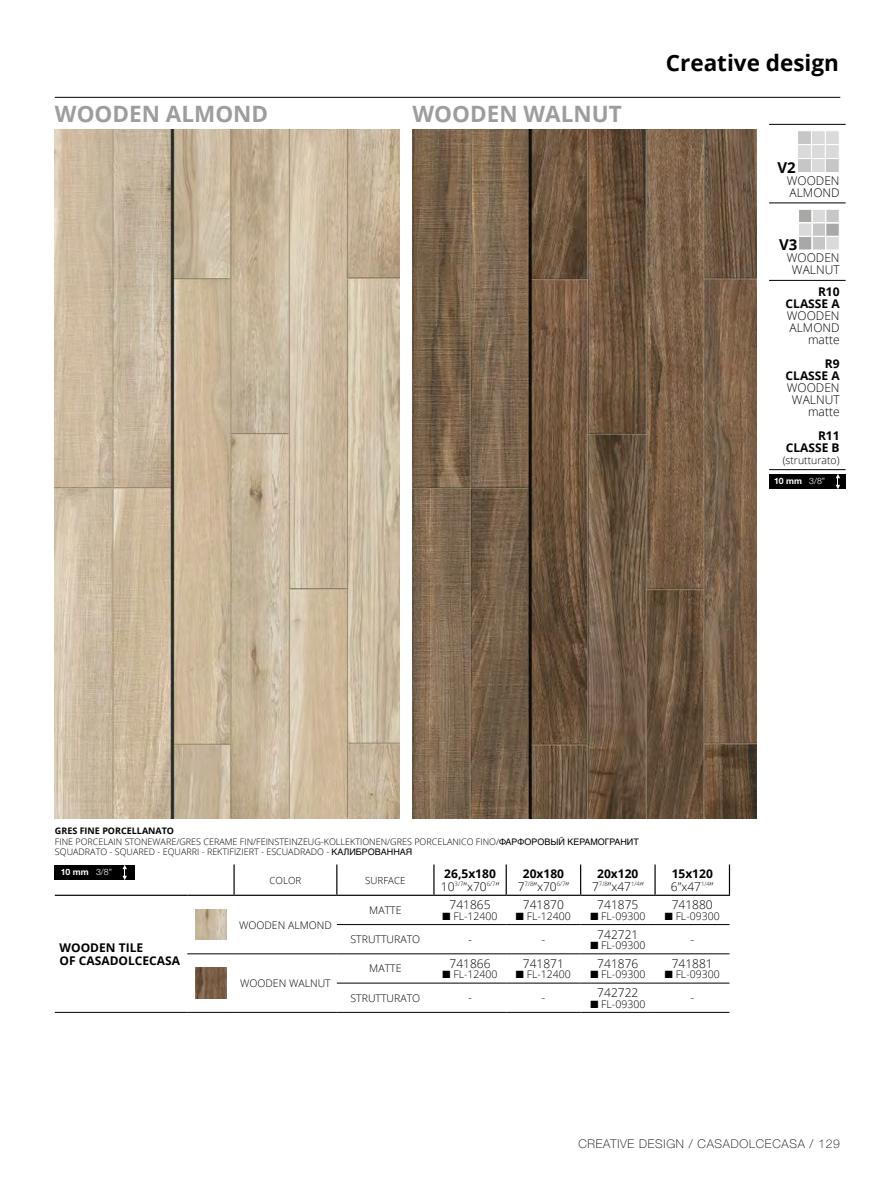
<style>
.page{position:relative;width:893px;height:1191px;background:#fff}
.page>*{position:absolute;margin:0;border:0;box-sizing:border-box;transform-origin:0 0}
.t1{font:700 22.5px "Open Sans";color:#9d9d9c}
.t2{font:700 22.5px "Open Sans";color:#000}
.t3{font:700 15px "Open Sans";color:#000}
.t4{font:700 12px/12px "Open Sans";color:#000}
.t5{font:300 12px/12px "Open Sans";color:#000;text-align:right}
.t6{font:100 12px "Helvetica Neue LT Std";letter-spacing:.06em;color:#000}
.t7{font:300 10.5px "Open Sans";color:#000}
.t8{font:300 9.75px "Open Sans";color:#000}
.t9{font:300 9px/10.8px "Open Sans";color:#000}
.t10{font:700 8.7px "Helvetica Neue LT Std";color:#fff}
.s1{font-weight:300}
.s2{font-weight:700}
.s3{font-family:"Helvetica Cyr Upright";font-weight:400}
</style>
<div class="page">
<hr style="left:55px;top:97px;width:785px;height:1px;background:#000">
<img style="left:412px;top:129px;width:345px;height:689px">
<img style="left:55px;top:129px;width:344px;height:689px">
<hr style="left:337px;top:924px;width:97px;height:1px;background:#000">
<hr style="left:434px;top:924px;width:72px;height:1px;background:#000">
<hr style="left:506px;top:924px;width:75px;height:1px;background:#000">
<hr style="left:581px;top:924px;width:74px;height:1px;background:#000">
<hr style="left:655px;top:924px;width:74px;height:1px;background:#000">
<hr style="left:187px;top:953px;width:47px;height:1px;background:#000">
<hr style="left:234px;top:953px;width:103px;height:1px;background:#000">
<hr style="left:337px;top:953px;width:97px;height:1px;background:#000">
<hr style="left:434px;top:953px;width:72px;height:1px;background:#000">
<hr style="left:506px;top:953px;width:75px;height:1px;background:#000">
<hr style="left:581px;top:953px;width:74px;height:1px;background:#000">
<hr style="left:655px;top:953px;width:74px;height:1px;background:#000">
<hr style="left:337px;top:982px;width:97px;height:1px;background:#000">
<hr style="left:434px;top:982px;width:72px;height:1px;background:#000">
<hr style="left:506px;top:982px;width:75px;height:1px;background:#000">
<hr style="left:581px;top:982px;width:74px;height:1px;background:#000">
<hr style="left:655px;top:982px;width:74px;height:1px;background:#000">
<hr style="left:55px;top:1012px;width:132px;height:1px;background:#000">
<hr style="left:187px;top:1012px;width:47px;height:1px;background:#000">
<hr style="left:234px;top:1012px;width:103px;height:1px;background:#000">
<hr style="left:337px;top:1012px;width:97px;height:1px;background:#000">
<hr style="left:434px;top:1012px;width:72px;height:1px;background:#000">
<hr style="left:506px;top:1012px;width:75px;height:1px;background:#000">
<hr style="left:581px;top:1012px;width:74px;height:1px;background:#000">
<hr style="left:655px;top:1012px;width:74px;height:1px;background:#000">
<hr style="left:233px;top:864px;width:2px;height:30px;background:#000">
<hr style="left:336px;top:864px;width:1px;height:30px;background:#000">
<hr style="left:433px;top:864px;width:2px;height:30px;background:#000">
<hr style="left:506px;top:864px;width:1px;height:30px;background:#000">
<hr style="left:580px;top:864px;width:1px;height:30px;background:#000">
<hr style="left:654px;top:864px;width:2px;height:30px;background:#000">
<hr style="left:729px;top:864px;width:1px;height:30px;background:#000">
<hr style="left:55px;top:894px;width:132px;height:2px;background:#000">
<hr style="left:187px;top:894px;width:47px;height:2px;background:#000">
<hr style="left:234px;top:894px;width:103px;height:2px;background:#000">
<hr style="left:337px;top:894px;width:97px;height:2px;background:#000">
<hr style="left:434px;top:894px;width:72px;height:2px;background:#000">
<hr style="left:506px;top:894px;width:75px;height:2px;background:#000">
<hr style="left:581px;top:894px;width:74px;height:2px;background:#000">
<hr style="left:655px;top:894px;width:75px;height:2px;background:#000">
<img style="left:195px;top:909px;width:31px;height:31px">
<img style="left:195px;top:967px;width:31px;height:31px">
<div style="left:55px;top:865px;width:80px;height:15px;background:#000"></div>
<svg style="left:122px;top:865px;width:5px;height:15px"></svg>
<hr style="left:769px;top:202px;width:77px;height:1px;background:#000">
<hr style="left:769px;top:280px;width:77px;height:1px;background:#000">
<hr style="left:769px;top:469px;width:77px;height:1px;background:#000">
<hr style="left:769px;top:124px;width:77px;height:1px;background:#000">
<div style="left:797px;top:130px;width:15px;height:15px;background:#c6c6c6;border:1px solid #fff"></div>
<div style="left:811px;top:130px;width:15px;height:15px;background:#dadada;border:1px solid #fff"></div>
<div style="left:825px;top:130px;width:15px;height:15px;background:#dadada;border:1px solid #fff"></div>
<div style="left:797px;top:144px;width:15px;height:15px;background:#dadada;border:1px solid #fff"></div>
<div style="left:811px;top:144px;width:15px;height:15px;background:#dadada;border:1px solid #fff"></div>
<div style="left:825px;top:144px;width:15px;height:15px;background:#dadada;border:1px solid #fff"></div>
<div style="left:797px;top:158px;width:15px;height:15px;background:#c6c6c6;border:1px solid #fff"></div>
<div style="left:811px;top:158px;width:15px;height:15px;background:#dadada;border:1px solid #fff"></div>
<div style="left:825px;top:158px;width:15px;height:15px;background:#c6c6c6;border:1px solid #fff"></div>
<div style="left:798px;top:209px;width:14px;height:14px;background:#a8a8a7;border:1px solid #fff"></div>
<div style="left:812px;top:209px;width:14px;height:14px;background:#dadada;border:1px solid #fff"></div>
<div style="left:812px;top:222px;width:14px;height:15px;background:#c6c6c6;border:1px solid #fff"></div>
<div style="left:798px;top:222px;width:14px;height:15px;background:#dadada;border:1px solid #fff"></div>
<div style="left:825px;top:222px;width:15px;height:15px;background:#a8a8a7;border:1px solid #fff"></div>
<div style="left:798px;top:236px;width:14px;height:14px;background:#a8a8a7;border:1px solid #fff"></div>
<div style="left:812px;top:236px;width:14px;height:14px;background:#c6c6c6;border:1px solid #fff"></div>
<div style="left:825px;top:209px;width:15px;height:14px;background:#c6c6c6;border:1px solid #fff"></div>
<div style="left:825px;top:236px;width:15px;height:14px;background:#dadada;border:1px solid #fff"></div>
<hr style="left:812px;top:209px;width:1px;height:41px;background:#fff">
<hr style="left:825px;top:209px;width:1px;height:41px;background:#fff">
<hr style="left:798px;top:222px;width:42px;height:1px;background:#fff">
<hr style="left:798px;top:236px;width:42px;height:1px;background:#fff">
<div style="left:769px;top:474px;width:77px;height:15px;background:#000"></div>
<svg style="left:836px;top:474px;width:4px;height:15px"></svg>
<h1 class="t1" style="left:55px;top:98px;width:215px">WOODEN ALMOND</h1>
<h1 class="t1" style="left:412px;top:98px;width:211px">WOODEN WALNUT</h1>
<h1 class="t2" style="left:666px;top:47px;width:175px">Creative design</h1>
<h2 class="t3" style="left:777px;top:156px;width:20px">V2</h2>
<h3 class="t5" style="left:787px;top:174px;width:54px;text-align:left">WOODEN<br>ALMOND</h3>
<h2 class="t3" style="left:779px;top:234px;width:20px">V3</h2>
<h3 class="t5" style="left:787px;top:252px;width:54px;text-align:center">WOODEN<br>WALNUT</h3>
<h3 class="t4" style="left:786px;top:285px;width:56px;text-align:right">R10<br>CLASSE A</h3>
<h3 class="t5" style="left:787px;top:309px;width:54px">WOODEN<br>ALMOND matte</h3>
<h3 class="t4" style="left:786px;top:357px;width:56px;text-align:right">R9<br>CLASSE A</h3>
<h3 class="t5" style="left:787px;top:381px;width:54px">WOODEN<br>WALNUT matte</h3>
<h3 class="t4" style="left:786px;top:429px;width:55px;text-align:right">R11<br>CLASSE B</h3>
<p class="t7" style="left:783px;top:452px;width:58px">(strutturato)</p>
<p class="t10" style="left:774px;top:476px;width:53px">10 mm <span class="s1">3/8”</span></p>
<p class="t9" style="left:55px;top:825px;width:585px"><span class="s2">GRES FINE PORCELLANATO<br></span>FINE PORCELAIN STONEWARE/GRES CERAME FIN/FEINSTEINZEUG-KOLLEKTIONEN/GRES PORCELANICO FINO/<span class="s3">ФАРФОРОВЫЙ КЕРАМОГРАНИТ<br></span>SQUADRATO - SQUARED - EQUARRI - REKTIFIZIERT - ESCUADRADO - <span class="s3">КАЛИБРОВАННАЯ</span></p>
<p class="t10" style="left:61px;top:866px;width:53px">10 mm <span class="s1">3/8”</span></p>
<h3 class="t4" style="left:60px;top:940px;width:122px;line-height:13.4px">WOODEN TILE<br>OF CASADOLCECASA</h3>
<p class="t8" style="left:270px;top:873px;width:33px">COLOR</p>
<p class="t8" style="left:365px;top:873px;width:42px">SURFACE</p>
<h3 class="t4" style="left:441px;top:868px;width:60px">26,5x180<br><span class="s1">10</span><sup>3/7</sup><span class="s1">”x70</span><sup>6/7</sup><span class="s1">”</span></h3>
<h3 class="t4" style="left:518px;top:868px;width:53px;text-align:center">20x180<br><span class="s1">7</span><sup>7/8</sup><span class="s1">”x70</span><sup>6/7</sup><span class="s1">”</span></h3>
<h3 class="t4" style="left:592px;top:868px;width:53px;text-align:center">20x120<br><span class="s1">7</span><sup>7/8</sup><span class="s1">”x47</span><sup>1/4</sup><span class="s1">”</span></h3>
<h3 class="t4" style="left:671px;top:868px;width:44px">15x120<br><span class="s1">6”x47</span><sup>1/4</sup><span class="s1">”</span></h3>
<p class="t7" style="left:239px;top:917px;width:94px">WOODEN ALMOND</p>
<p class="t7" style="left:240px;top:976px;width:92px">WOODEN WALNUT</p>
<p class="t7" style="left:369px;top:903px;width:34px">MATTE</p>
<h3 class="t5" style="left:449px;top:898px;width:43px">741865</h3>
<p class="t7" style="left:443px;top:908px;width:56px">■ FL-12400</p>
<h3 class="t5" style="left:523px;top:898px;width:43px">741870</h3>
<p class="t7" style="left:516px;top:908px;width:56px">■ FL-12400</p>
<p class="t7" style="left:351px;top:932px;width:71px">STRUTTURATO</p>
<h3 class="t5" style="left:468px;top:933px;width:5px">-</h3>
<h3 class="t5" style="left:541px;top:933px;width:5px">-</h3>
<p class="t7" style="left:369px;top:961px;width:34px">MATTE</p>
<h3 class="t5" style="left:449px;top:957px;width:43px">741866</h3>
<p class="t7" style="left:443px;top:967px;width:56px">■ FL-12400</p>
<h3 class="t5" style="left:523px;top:957px;width:43px">741871</h3>
<p class="t7" style="left:516px;top:967px;width:56px">■ FL-12400</p>
<p class="t7" style="left:351px;top:990px;width:71px">STRUTTURATO</p>
<h3 class="t5" style="left:468px;top:991px;width:5px">-</h3>
<h3 class="t5" style="left:541px;top:991px;width:5px">-</h3>
<h3 class="t5" style="left:597px;top:898px;width:43px">741875</h3>
<p class="t7" style="left:590px;top:908px;width:56px">■ FL-09300</p>
<h3 class="t5" style="left:597px;top:928px;width:43px">742721</h3>
<p class="t7" style="left:590px;top:938px;width:56px">■ FL-09300</p>
<h3 class="t5" style="left:597px;top:957px;width:43px">741876</h3>
<p class="t7" style="left:590px;top:967px;width:56px">■ FL-09300</p>
<h3 class="t5" style="left:597px;top:986px;width:43px">742722</h3>
<p class="t7" style="left:590px;top:996px;width:56px">■ FL-09300</p>
<h3 class="t5" style="left:672px;top:898px;width:43px">741880</h3>
<p class="t7" style="left:665px;top:908px;width:56px">■ FL-09300</p>
<h3 class="t5" style="left:690px;top:933px;width:5px">-</h3>
<h3 class="t5" style="left:672px;top:957px;width:43px">741881</h3>
<p class="t7" style="left:665px;top:967px;width:56px">■ FL-09300</p>
<h3 class="t5" style="left:690px;top:991px;width:5px">-</h3>
<h3 class="t6" style="left:578px;top:1137px;width:263px">CREATIVE DESIGN / CASADOLCECASA / 129</h3>
</div>
